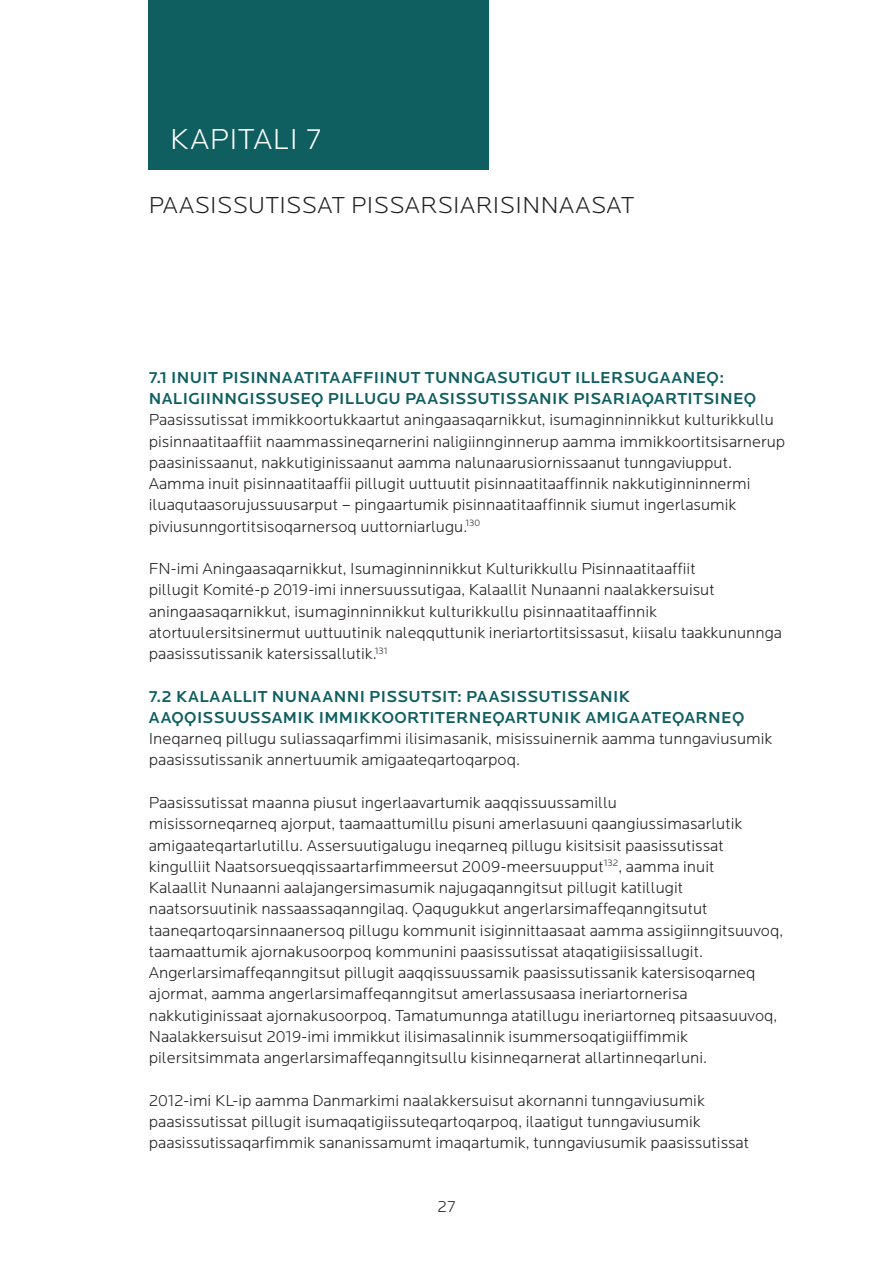
<style>
.page{position:relative;width:893px;height:1263px;background:#fff}
.page>*{position:absolute;margin:0;border:0;box-sizing:border-box;transform-origin:0 0}
.MR_1{font:300 30px "Locator";letter-spacing:.02em;color:#fff}
.MR_1_sort{font:300 24px "Locator";letter-spacing:.02em;color:#231f20}
.Brød_m_luft{font:300 16.5px/21.3px "Locator";color:#231f20}
.MR_2{font:500 16.5px/21.3px "Locator";letter-spacing:.02em;color:#0f5f61}
</style>
<div class="page">
<div style="left:149px;top:0;width:340px;height:170px;background:#0f5f61"></div>
<h2 class="MR_1" style="left:170px;top:123px;width:152px">KAPITALI 7</h2>
<h2 class="MR_1_sort" style="left:149px;top:192px;width:487px">PAASISSUTISSAT PISSARSIARISINNAASAT</h2>
<h3 class="MR_2" style="left:149px;top:367px;width:609px">7.1 INUIT PISINNAATITAAFFIINUT TUNNGASUTIGUT ILLERSUGAANEQ:<br>NALIGIINNGISSUSEQ PILLUGU PAASISSUTISSANIK PISARIAQARTITSINEQ</h3>
<p class="Brød_m_luft" style="left:149px;top:410px;width:638px">Paasissutissat immikkoortukkaartut aningaasaqarnikkut, isumaginninnikkut kulturikkullu pisinnaatitaaffiit naammassineqarnerini naligiinnginnerup aamma immikkoortitsisarnerup paasinissaanut, nakkutiginissaanut aamma nalunaarusiornissaanut tunngaviupput.<br>Aamma inuit pisinnaatitaaffii pillugit uuttuutit pisinnaatitaaffinnik nakkutiginninnermi iluaqutaasorujussuusarput – pingaartumik pisinnaatitaaffinnik siumut ingerlasumik piviusunngortitsisoqarnersoq uuttorniarlugu.<sup>130</sup></p>
<p class="Brød_m_luft" style="left:149px;top:558px;width:635px">FN-imi Aningaasaqarnikkut, Isumaginninnikkut Kulturikkullu Pisinnaatitaaffiit<br>pillugit Komité-p 2019-imi innersuussutigaa, Kalaallit Nunaanni naalakkersuisut aningaasaqarnikkut, isumaginninnikkut kulturikkullu pisinnaatitaaffinnik atortuulersitsinermut uuttuutinik naleqquttunik ineriartortitsissasut, kiisalu taakkununnga paasissutissanik katersissallutik.<sup>131</sup></p>
<h3 class="MR_2" style="left:149px;top:686px;width:597px">7.2 KALAALLIT NUNAANNI PISSUTSIT: PAASISSUTISSANIK<br>AAQQISSUUSSAMIK IMMIKKOORTITERNEQARTUNIK AMIGAATEQARNEQ</h3>
<p class="Brød_m_luft" style="left:149px;top:729px;width:625px">Ineqarneq pillugu suliassaqarfimmi ilisimasanik, misissuinernik aamma tunngaviusumik paasissutissanik annertuumik amigaateqartoqarpoq.</p>
<p class="Brød_m_luft" style="left:149px;top:792px;width:636px">Paasissutissat maanna piusut ingerlaavartumik aaqqissuussamillu<br>misissorneqarneq ajorput, taamaattumillu pisuni amerlasuuni qaangiussimasarlutik amigaateqartarlutillu. Assersuutigalugu ineqarneq pillugu kisitsisit paasissutissat kingulliit Naatsorsueqqissaartarfimmeersut 2009-meersuupput<sup>132</sup>, aamma inuit<br>Kalaallit Nunaanni aalajangersimasumik najugaqanngitsut pillugit katillugit naatsorsuutinik nassaassaqanngilaq. Qaqugukkut angerlarsimaffeqanngitsutut taaneqartoqarsinnaanersoq pillugu kommunit isiginnittaasaat aamma assigiinngitsuuvoq, taamaattumik ajornakusoorpoq kommunini paasissutissat ataqatigiisissallugit.<br>Angerlarsimaffeqanngitsut pillugit aaqqissuussamik paasissutissanik katersisoqarneq ajormat, aamma angerlarsimaffeqanngitsut amerlassusaasa ineriartornerisa nakkutiginissaat ajornakusoorpoq. Tamatumunnga atatillugu ineriartorneq pitsaasuuvoq, Naalakkersuisut 2019-imi immikkut ilisimasalinnik isummersoqatigiiffimmik pilersitsimmata angerlarsimaffeqanngitsullu kisinneqarnerat allartinneqarluni.</p>
<p class="Brød_m_luft" style="left:149px;top:1090px;width:602px">2012-imi KL-ip aamma Danmarkimi naalakkersuisut akornanni tunngaviusumik paasissutissat pillugit isumaqatigiissuteqartoqarpoq, ilaatigut tunngaviusumik paasissutissaqarfimmik sananissamumt imaqartumik, tunngaviusumik paasissutissat</p>
<p class="Brød_m_luft" style="left:437px;top:1196px;width:20px">27</p>
</div>
